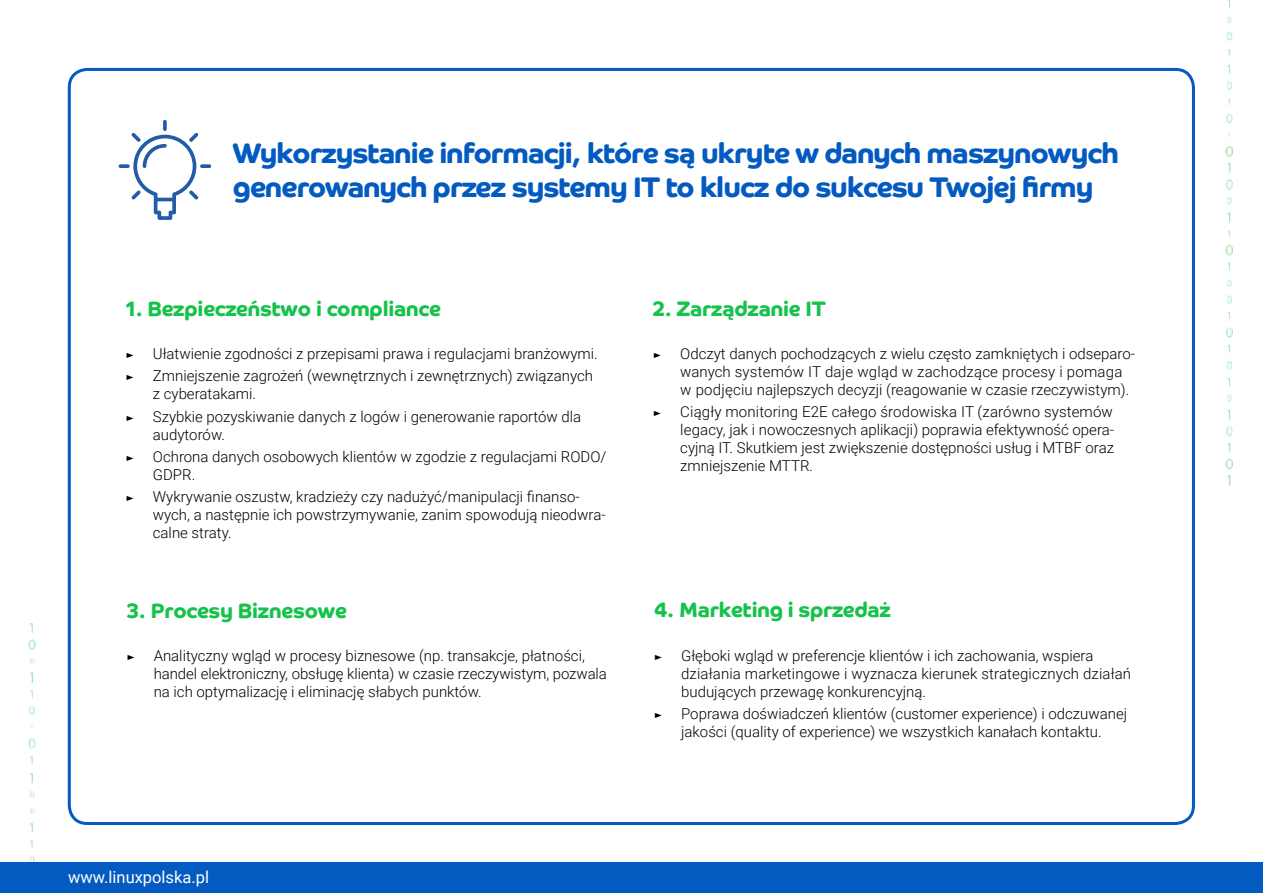
<style>
.page{position:relative;width:1263px;height:893px;background:#fff}
.page>*{position:absolute;margin:0;border:0;box-sizing:border-box;transform-origin:0 0}
.t1{font:700 28.5px/34.2px "Co Headline Corp";letter-spacing:-.03em;color:#035ac1}
.t2{font:700 21px "Co Headline Corp";letter-spacing:-.01em;color:#15c24c}
.t3{font:16.5px "Roboto";color:#fff}
.t4{font:300 15px/18px "Roboto";color:#000}
</style>
<div class="page">
<img style="left:28px;top:623px;width:8px;height:239px">
<div style="left:0;top:862px;width:1263px;height:31px;background:#035ac1"></div>
<img style="left:1225px;top:0;width:8px;height:485px">
<svg style="left:163px;top:120px;width:4px;height:11px"></svg>
<svg style="left:200px;top:164px;width:11px;height:4px"></svg>
<svg style="left:119px;top:164px;width:11px;height:4px"></svg>
<svg style="left:131px;top:133px;width:67px;height:87px"></svg>
<h1 class="t1" style="left:233px;top:136px;width:888px">Wykorzystanie informacji, które są ukryte w danych maszynowych generowanych przez systemy IT to klucz do sukcesu Twojej firmy</h1>
<h2 class="t2" style="left:126px;top:295px;width:316px">1. Bezpieczeństwo i compliance</h2>
<p class="t4" style="left:126px;top:342px;width:473px;line-height:22.2px">► Ułatwienie zgodności z przepisami prawa i regulacjami branżowymi. ► Zmniejszenie zagrożeń (wewnętrznych i zewnętrznych) związanych</p>
<p class="t4" style="left:126px;top:382px;width:457px;line-height:22.2px;text-indent:27px">z cyberatakami.<br>► Szybkie pozyskiwanie danych z logów i generowanie raportów dla</p>
<p class="t4" style="left:126px;top:423px;width:482px;line-height:22.2px;text-indent:27px">audytorów.<br>► Ochrona danych osobowych klientów w zgodzie z regulacjami RODO/</p>
<p class="t4" style="left:126px;top:463px;width:455px;line-height:22.2px;text-indent:27px">GDPR.<br>► Wykrywanie oszustw, kradzieży czy nadużyć/manipulacji finanso-</p>
<p class="t4" style="left:153px;top:505px;width:454px">wych, a następnie ich powstrzymywanie, zanim spowodują nieodwra&shy;calne straty.</p>
<h2 class="t2" style="left:127px;top:598px;width:222px">3. Procesy Biznesowe</h2>
<p class="t4" style="left:154px;top:646px;width:455px;text-indent:-27px">► Analityczny wgląd w procesy biznesowe (np. transakcje, płatności, handel elektroniczny, obsługę klienta) w czasie rzeczywistym, pozwala na ich optymalizację i eliminację słabych punktów.</p>
<h2 class="t2" style="left:653px;top:295px;width:174px">2. Zarządzanie IT</h2>
<p class="t4" style="left:680px;top:344px;width:456px;text-indent:-27px">► Odczyt danych pochodzących z wielu często zamkniętych i odseparo&shy;wanych systemów IT daje wgląd w zachodzące procesy i pomaga w podjęciu najlepszych decyzji (reagowanie w czasie rzeczywistym).</p>
<p class="t4" style="left:680px;top:402px;width:435px;text-align:justify;text-indent:-27px">► Ciągły monitoring E2E całego środowiska IT (zarówno systemów legacy, jak i nowoczesnych aplikacji) poprawia efektywność opera&shy;cyjną IT. Skutkiem jest zwiększenie dostępności usług i MTBF oraz zmniejszenie MTTR.</p>
<h2 class="t2" style="left:654px;top:597px;width:238px">4. Marketing i sprzedaż</h2>
<p class="t4" style="left:681px;top:646px;width:451px;text-indent:-27px">► Głęboki wgląd w preferencje klientów i ich zachowania, wspiera działania marketingowe i wyznacza kierunek strategicznych działań budujących przewagę konkurencyjną.</p>
<p class="t4" style="left:654px;top:704px;width:475px;text-align:center">► Poprawa doświadczeń klientów (customer experience) i odczuwanej jakości (quality of experience) we wszystkich kanałach kontaktu.</p>
<p class="t3" style="left:68px;top:865px;width:143px">www.linuxpolska.pl</p>
</div>
